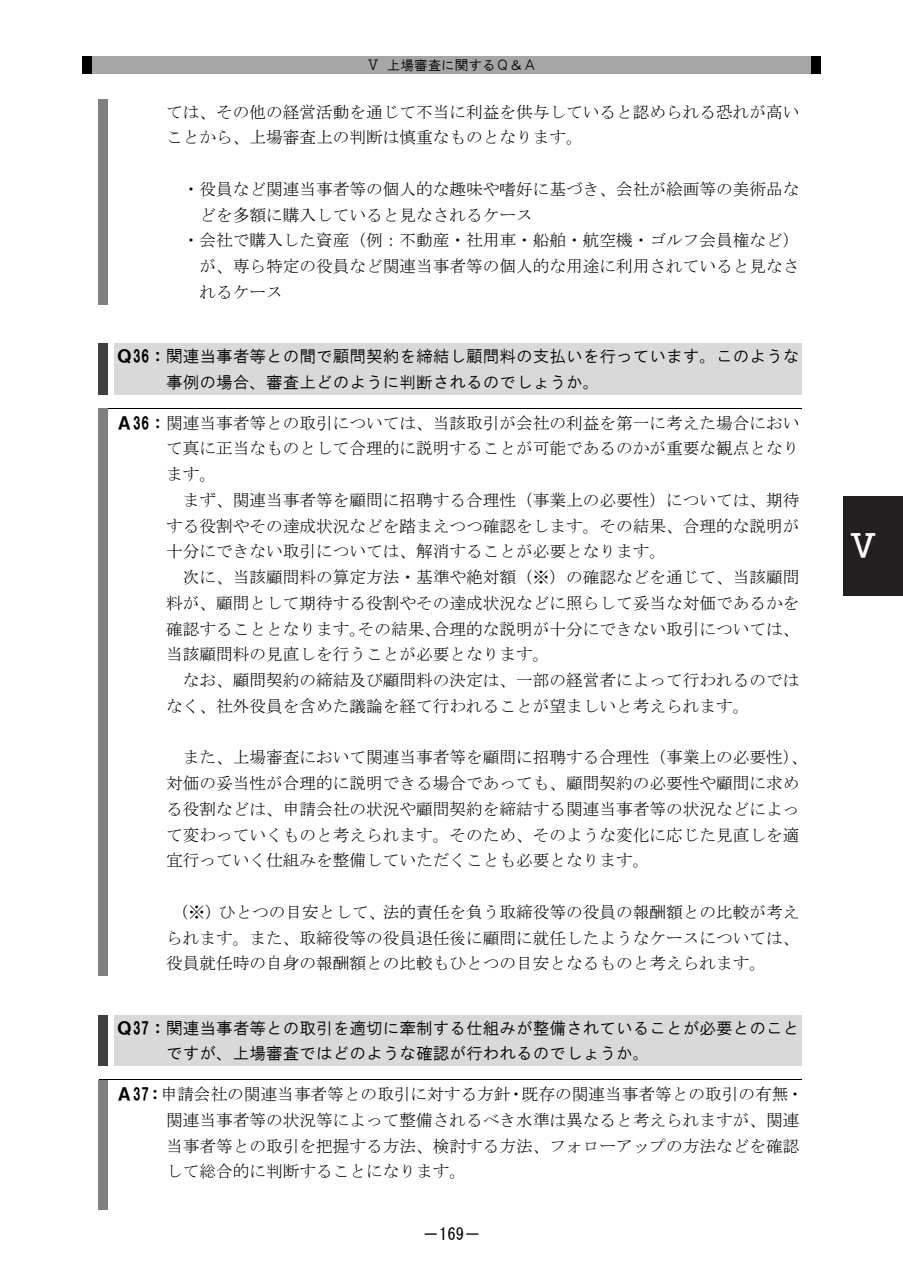
<style>
.page{position:relative;width:903px;height:1275px;background:#fff}
.page>*{position:absolute;margin:0;border:0;box-sizing:border-box;transform-origin:0 0}
.t1{font:35px "MS Gothic";color:#fff}
.t2{font:16.62px/25.7px "MS Mincho";color:#000}
.t3{font:16.62px/25.7px "HG Gothic M";color:#000}
.t4{font:16.62px "MS Gothic";color:#000}
.t5{font:13.65px "HG Gothic M";color:#000}
.s1{font-family:"HG Soei Kakugothic UB"}
</style>
<div class="page">
<div style="left:91px;top:56px;width:721px;height:18px;background:#a6a6a6"></div>
<div style="left:82px;top:56px;width:9px;height:18px;background:#000"></div>
<div style="left:812px;top:56px;width:9px;height:18px;background:#000"></div>
<div style="left:99px;top:99px;width:9px;height:25px;background:#808080"></div>
<div style="left:99px;top:124px;width:9px;height:26px;background:#808080"></div>
<div style="left:99px;top:150px;width:9px;height:26px;background:#808080"></div>
<div style="left:99px;top:176px;width:9px;height:26px;background:#808080"></div>
<div style="left:99px;top:202px;width:9px;height:25px;background:#808080"></div>
<div style="left:99px;top:227px;width:9px;height:26px;background:#808080"></div>
<div style="left:99px;top:253px;width:9px;height:26px;background:#808080"></div>
<div style="left:99px;top:279px;width:9px;height:26px;background:#808080"></div>
<div style="left:114px;top:343px;width:687px;height:26px;background:#d9d9d9"></div>
<div style="left:99px;top:343px;width:9px;height:26px;background:#404040"></div>
<div style="left:114px;top:369px;width:687px;height:26px;background:#d9d9d9"></div>
<div style="left:99px;top:369px;width:9px;height:26px;background:#404040"></div>
<hr style="left:99px;top:408px;width:702px;height:1px;background:#000">
<div style="left:99px;top:408px;width:9px;height:28px;background:#808080"></div>
<div style="left:99px;top:436px;width:9px;height:25px;background:#808080"></div>
<div style="left:99px;top:461px;width:9px;height:26px;background:#808080"></div>
<div style="left:99px;top:487px;width:9px;height:26px;background:#808080"></div>
<div style="left:99px;top:513px;width:9px;height:26px;background:#808080"></div>
<div style="left:99px;top:539px;width:9px;height:25px;background:#808080"></div>
<div style="left:99px;top:564px;width:9px;height:26px;background:#808080"></div>
<div style="left:99px;top:590px;width:9px;height:26px;background:#808080"></div>
<div style="left:99px;top:616px;width:9px;height:26px;background:#808080"></div>
<div style="left:99px;top:642px;width:9px;height:25px;background:#808080"></div>
<div style="left:99px;top:667px;width:9px;height:26px;background:#808080"></div>
<div style="left:99px;top:693px;width:9px;height:26px;background:#808080"></div>
<div style="left:99px;top:719px;width:9px;height:25px;background:#808080"></div>
<div style="left:99px;top:744px;width:9px;height:26px;background:#808080"></div>
<div style="left:99px;top:770px;width:9px;height:26px;background:#808080"></div>
<div style="left:99px;top:796px;width:9px;height:26px;background:#808080"></div>
<div style="left:99px;top:822px;width:9px;height:25px;background:#808080"></div>
<div style="left:99px;top:847px;width:9px;height:26px;background:#808080"></div>
<div style="left:99px;top:873px;width:9px;height:26px;background:#808080"></div>
<div style="left:99px;top:899px;width:9px;height:26px;background:#808080"></div>
<div style="left:99px;top:925px;width:9px;height:25px;background:#808080"></div>
<div style="left:99px;top:950px;width:9px;height:26px;background:#808080"></div>
<div style="left:114px;top:1015px;width:687px;height:25px;background:#d9d9d9"></div>
<div style="left:99px;top:1015px;width:9px;height:25px;background:#404040"></div>
<div style="left:114px;top:1040px;width:687px;height:26px;background:#d9d9d9"></div>
<div style="left:99px;top:1040px;width:9px;height:26px;background:#404040"></div>
<hr style="left:99px;top:1079px;width:702px;height:1px;background:#000">
<div style="left:99px;top:1080px;width:9px;height:27px;background:#808080"></div>
<div style="left:99px;top:1107px;width:9px;height:26px;background:#808080"></div>
<div style="left:99px;top:1133px;width:9px;height:26px;background:#808080"></div>
<div style="left:99px;top:1159px;width:9px;height:25px;background:#808080"></div>
<div style="left:99px;top:1184px;width:9px;height:26px;background:#808080"></div>
<div style="left:843px;top:496px;width:60px;height:99px;background:#231f20"></div>
<p class="t5" style="left:366px;top:58px;width:172px">Ⅴ 上場審査に関するＱ＆Ａ</p>
<p class="t2" style="left:166px;top:99px;width:635px">ては、その他の経営活動を通じて不当に利益を供与していると認められる恐れが高いことから、上場審査上の判断は慎重なものとなります。</p>
<p class="t2" style="left:183px;top:176px;width:618px">・役員など関連当事者等の個人的な趣味や嗜好に基づき、会社が絵画等の美術品な</p>
<p class="t2" style="left:199px;top:202px;width:335px">どを多額に購入していると見なされるケース</p>
<p class="t2" style="left:183px;top:227px;width:618px">・会社で購入した資産（例：不動産・社用車・船舶・航空機・ゴルフ会員権など）</p>
<p class="t2" style="left:199px;top:253px;width:601px">が、専ら特定の役員など関連当事者等の個人的な用途に利用されていると見なさ</p>
<p class="t2" style="left:199px;top:279px;width:85px">れるケース</p>
<p class="t3" style="left:166px;top:343px;width:635px;text-indent:-50px"><span class="s1">Ｑ36：</span>関連当事者等との間で顧問契約を締結し顧問料の支払いを行っています。このような事例の場合、審査上どのように判断されるのでしょうか。</p>
<p class="t2" style="left:116px;top:410px;width:685px"><span class="s1">Ａ36：</span>関連当事者等との取引については、当該取引が会社の利益を第一に考えた場合におい</p>
<p class="t2" style="left:166px;top:436px;width:635px">て真に正当なものとして合理的に説明することが可能であるのかが重要な観点となり</p>
<p class="t2" style="left:166px;top:461px;width:51px">ます。</p>
<p class="t2" style="left:183px;top:487px;width:618px">まず、関連当事者等を顧問に招聘する合理性（事業上の必要性）については、期待</p>
<p class="t2" style="left:166px;top:513px;width:635px">する役割やその達成状況などを踏まえつつ確認をします。その結果、合理的な説明が</p>
<p class="t2" style="left:166px;top:538px;width:501px">十分にできない取引については、解消することが必要となります。</p>
<p class="t2" style="left:183px;top:564px;width:618px">次に、当該顧問料の算定方法・基準や絶対額（※）の確認などを通じて、当該顧問</p>
<p class="t2" style="left:166px;top:590px;width:635px">料が、顧問として期待する役割やその達成状況などに照らして妥当な対価であるかを</p>
<p class="t2" style="left:166px;top:616px;width:635px">確認することとなります。その結果、合理的な説明が十分にできない取引については、</p>
<p class="t2" style="left:166px;top:642px;width:385px">当該顧問料の見直しを行うことが必要となります。</p>
<p class="t2" style="left:183px;top:667px;width:618px">なお、顧問契約の締結及び顧問料の決定は、一部の経営者によって行われるのでは</p>
<p class="t2" style="left:166px;top:693px;width:585px">なく、社外役員を含めた議論を経て行われることが望ましいと考えられます。</p>
<p class="t2" style="left:166px;top:744px;width:643px;text-indent:17px">また、上場審査において関連当事者等を顧問に招聘する合理性（事業上の必要性）、対価の妥当性が合理的に説明できる場合であっても、顧問契約の必要性や顧問に求める役割などは、申請会社の状況や顧問契約を締結する関連当事者等の状況などによって変わっていくものと考えられます。そのため、そのような変化に応じた見直しを適宜行っていく仕組みを整備していただくことも必要となります。</p>
<p class="t2" style="left:166px;top:899px;width:635px;text-align:justify;text-indent:6px">（※）ひとつの目安として、法的責任を負う取締役等の役員の報酬額との比較が考えられます。また、取締役等の役員退任後に顧問に就任したようなケースについては、役員就任時の自身の報酬額との比較もひとつの目安となるものと考えられます。</p>
<p class="t3" style="left:166px;top:1015px;width:635px;text-indent:-50px"><span class="s1">Ｑ37：</span>関連当事者等との取引を適切に牽制する仕組みが整備されていることが必要とのことですが、上場審査ではどのような確認が行われるのでしょうか。</p>
<p class="t2" style="left:166px;top:1081px;width:639px;text-indent:-50px"><span class="s1">Ａ37：</span>申請会社の関連当事者等との取引に対する方針・既存の関連当事者等との取引の有無・関連当事者等の状況等によって整備されるべき水準は異なると考えられますが、関連当事者等との取引を把握する方法、検討する方法、フォローアップの方法などを確認して総合的に判断することになります。</p>
<p class="t4" style="left:422px;top:1226px;width:60px">－169－</p>
<h1 class="t1" style="left:846px;top:528px;width:31px">Ⅴ</h1>
</div>
